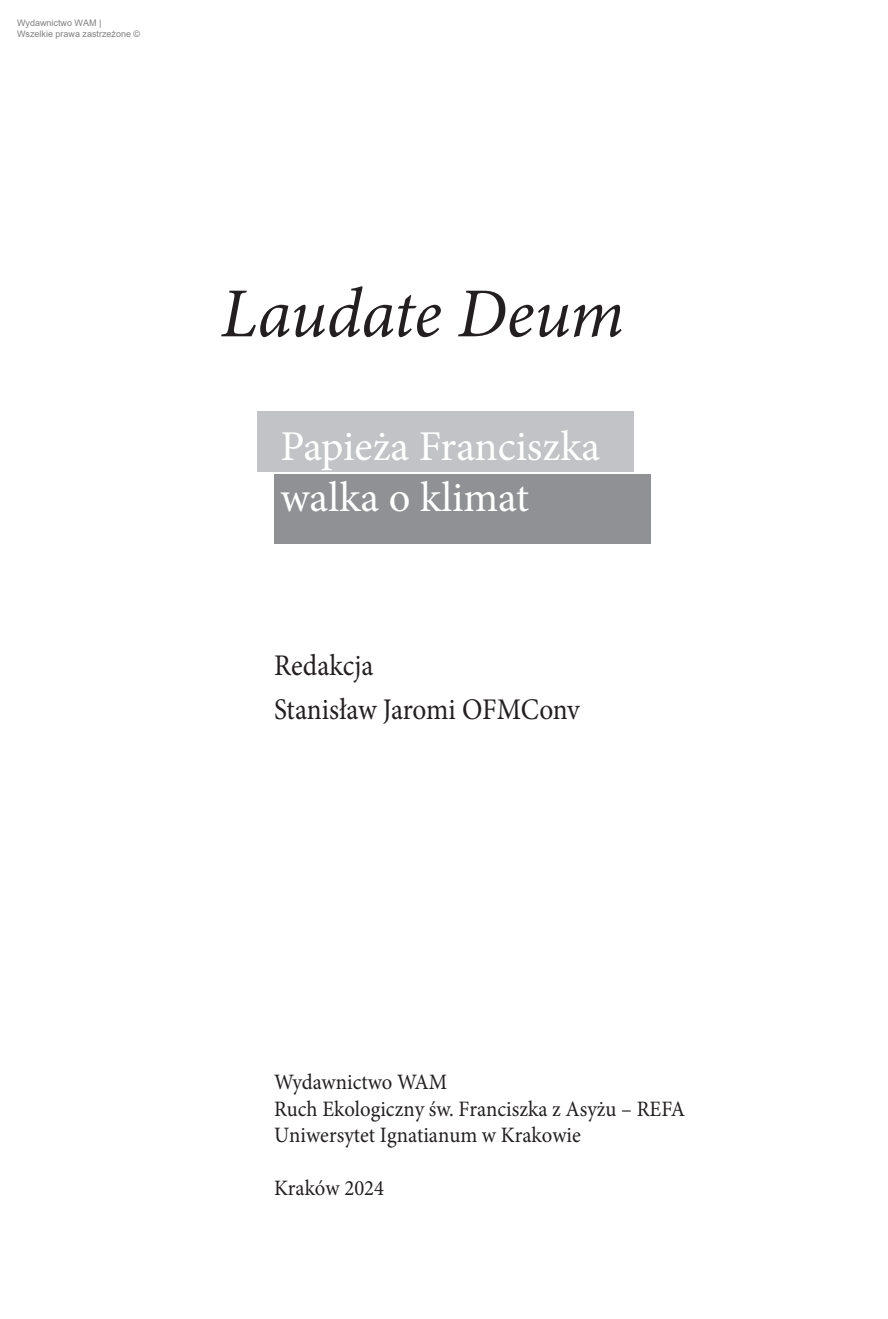
<style>
.page{position:relative;width:888px;height:1319px;background:#fff}
.page>*{position:absolute;margin:0;border:0;box-sizing:border-box;transform-origin:0 0}
.t1{font:italic 70.2px "Minion Pro";letter-spacing:-.005em;color:#231f20}
.t2{font:42.4px/51px "Minion Pro";color:#fff}
.t3{font:30px/44px "Minion Pro";color:#231f20;scale:.91 1}
.t4{font:22px/26.4px "Minion Pro";color:#231f20;scale:.94 1}
.t5{font:9px/10.8px "Arial";color:#808080}
</style>
<div class="page">
<div style="left:258px;top:411px;width:376px;height:60px;background:#c2c3c6"></div>
<div style="left:274px;top:474px;width:376px;height:70px;background:#8f9194"></div>
<p class="t5" style="left:17px;top:17px;width:125px">Wydawnictwo WAM |<br>Wszelkie prawa zastrzeżone ©</p>
<h1 class="t1" style="left:221px;top:266px;width:405px">Laudate Deum</h1>
<h2 class="t2" style="left:280px;top:421px;width:321px">Papieża Franciszka walka o klimat</h2>
<h3 class="t3" style="left:274px;top:643px;width:338px">Redakcja<br>Stanisław Jaromi OFMConv</h3>
<p class="t4" style="left:274px;top:1069px;width:439px">Wydawnictwo WAM<br>Ruch Ekologiczny św. Franciszka z Asyżu – REFA<br>Uniwersytet Ignatianum w Krakowie</p>
<p class="t4" style="left:274px;top:1174px;width:119px">Kraków 2024</p>
</div>
